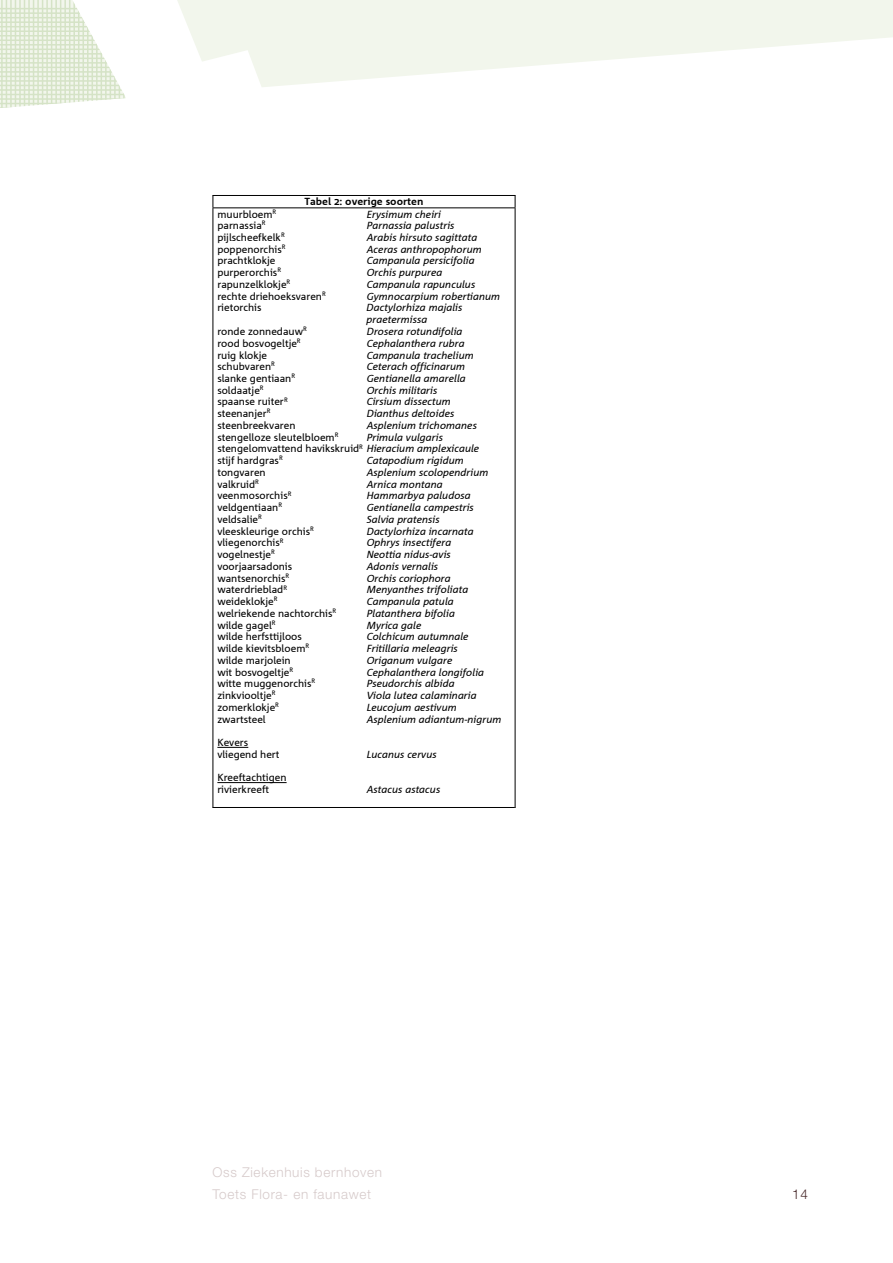
<style>
.page{position:relative;width:893px;height:1263px;background:#fff}
.page>*{position:absolute;margin:0;border:0;box-sizing:border-box;transform-origin:0 0}
.t1{font:300 13.5px/22.5px "Helvetica Neue LT Pro";letter-spacing:.05em;color:#d6caca}
.t2{font:300 13.5px "Helvetica Neue LT Pro";color:#472829}
.t3{font:italic 10.2px/11.7px "Agrofont";color:#000}
.t4{font:10.2px/11.7px "Agrofont";color:#000}
.t5{font:700 10.2px "Agrofont";color:#000}
.s1{font-style:italic}
</style>
<div class="page">
<svg style="left:177px;top:0;width:716px;height:87px;fill:#f2f6ec"></svg>
<svg style="left:0;top:0;width:126px;height:108px"></svg>
<hr style="left:213px;top:195px;width:302px;height:1px;background:#000">
<svg style="left:213px;top:196px;width:1px;height:12px"></svg>
<svg style="left:515px;top:195px;width:1px;height:13px"></svg>
<hr style="left:217px;top:747px;width:31px;height:1px;background:#000">
<hr style="left:217px;top:782px;width:70px;height:1px;background:#000">
<hr style="left:213px;top:208px;width:302px;height:1px;background:#000">
<hr style="left:213px;top:208px;width:1px;height:600px;background:#000">
<hr style="left:213px;top:807px;width:302px;height:1px;background:#000">
<hr style="left:515px;top:208px;width:1px;height:600px;background:#000">
<p class="t5" style="left:304px;top:196px;width:121px">Tabel 2: overige soorten</p>
<p class="t4" style="left:217px;top:208px;width:60px">muurbloem<sup>R</sup></p>
<p class="t3" style="left:367px;top:208px;width:76px">Erysimum cheiri</p>
<p class="t4" style="left:217px;top:220px;width:50px">parnassia<sup>R</sup></p>
<p class="t3" style="left:367px;top:220px;width:89px">Parnassia palustris</p>
<p class="t4" style="left:217px;top:232px;width:69px">pijlscheefkelk<sup>R</sup></p>
<p class="t3" style="left:367px;top:232px;width:112px">Arabis hirsuto sagittata</p>
<p class="t4" style="left:217px;top:244px;width:70px">poppenorchis<sup>R</sup></p>
<p class="t3" style="left:367px;top:244px;width:117px">Aceras anthropophorum</p>
<p class="t4" style="left:217px;top:255px;width:60px">prachtklokje</p>
<p class="t3" style="left:367px;top:255px;width:110px">Campanula persicifolia</p>
<p class="t4" style="left:217px;top:267px;width:65px">purperorchis<sup>R</sup></p>
<p class="t3" style="left:367px;top:267px;width:77px">Orchis purpurea</p>
<p class="t4" style="left:217px;top:279px;width:75px">rapunzelklokje<sup>R</sup></p>
<p class="t3" style="left:367px;top:279px;width:110px">Campanula rapunculus</p>
<p class="t4" style="left:217px;top:291px;width:110px">rechte driehoeksvaren<sup>R</sup></p>
<p class="t3" style="left:367px;top:291px;width:135px">Gymnocarpium robertianum</p>
<p class="t4" style="left:217px;top:302px;width:46px">rietorchis</p>
<p class="t3" style="left:367px;top:302px;width:97px">Dactylorhiza majalis praetermissa</p>
<p class="t4" style="left:217px;top:326px;width:91px">ronde zonnedauw<sup>R</sup></p>
<p class="t3" style="left:367px;top:326px;width:97px">Drosera rotundifolia</p>
<p class="t4" style="left:217px;top:338px;width:85px">rood bosvogeltje<sup>R</sup></p>
<p class="t3" style="left:367px;top:338px;width:99px">Cephalanthera rubra</p>
<p class="t4" style="left:217px;top:349px;width:51px">ruig klokje</p>
<p class="t3" style="left:367px;top:349px;width:109px">Campanula trachelium</p>
<p class="t4" style="left:217px;top:361px;width:59px">schubvaren<sup>R</sup></p>
<p class="t3" style="left:367px;top:361px;width:100px">Ceterach officinarum</p>
<p class="t4" style="left:217px;top:373px;width:79px">slanke gentiaan<sup>R</sup></p>
<p class="t3" style="left:367px;top:373px;width:101px">Gentianella amarella</p>
<p class="t4" style="left:217px;top:385px;width:48px">soldaatje<sup>R</sup></p>
<p class="t3" style="left:367px;top:385px;width:72px">Orchis militaris</p>
<p class="t4" style="left:217px;top:396px;width:72px">spaanse ruiter<sup>R</sup></p>
<p class="t3" style="left:367px;top:396px;width:86px">Cirsium dissectum</p>
<p class="t4" style="left:217px;top:408px;width:55px">steenanjer<sup>R</sup></p>
<p class="t3" style="left:367px;top:408px;width:89px">Dianthus deltoides</p>
<p class="t4" style="left:217px;top:420px;width:80px">steenbreekvaren</p>
<p class="t3" style="left:367px;top:420px;width:112px">Asplenium trichomanes</p>
<p class="t4" style="left:217px;top:432px;width:123px">stengelloze sleutelbloem<sup>R</sup></p>
<p class="t4" style="left:217px;top:432px;width:263px;text-indent:149px"><span class="s1">Primula vulgaris </span>stengelomvattend havikskruid<sup>R</sup> <span class="s1">Hieracium amplexicaule </span>stijf hardgras<sup>R</sup></p>
<p class="t3" style="left:367px;top:455px;width:99px">Catapodium rigidum</p>
<p class="t4" style="left:217px;top:467px;width:50px">tongvaren</p>
<p class="t3" style="left:367px;top:467px;width:123px">Asplenium scolopendrium</p>
<p class="t4" style="left:217px;top:479px;width:43px">valkruid<sup>R</sup></p>
<p class="t3" style="left:367px;top:479px;width:78px">Arnica montana</p>
<p class="t4" style="left:217px;top:490px;width:76px">veenmosorchis<sup>R</sup></p>
<p class="t3" style="left:367px;top:490px;width:106px">Hammarbya paludosa</p>
<p class="t4" style="left:217px;top:502px;width:66px">veldgentiaan<sup>R</sup></p>
<p class="t3" style="left:367px;top:502px;width:109px">Gentianella campestris</p>
<p class="t4" style="left:217px;top:514px;width:46px">veldsalie<sup>R</sup></p>
<p class="t3" style="left:367px;top:514px;width:75px">Salvia pratensis</p>
<p class="t4" style="left:217px;top:526px;width:98px">vleeskleurige orchis<sup>R</sup></p>
<p class="t3" style="left:367px;top:526px;width:109px">Dactylorhiza incarnata</p>
<p class="t4" style="left:217px;top:537px;width:68px">vliegenorchis<sup>R</sup></p>
<p class="t3" style="left:367px;top:537px;width:86px">Ophrys insectifera</p>
<p class="t4" style="left:217px;top:549px;width:59px">vogelnestje<sup>R</sup></p>
<p class="t3" style="left:367px;top:549px;width:86px">Neottia nidus-avis</p>
<p class="t4" style="left:217px;top:561px;width:76px">voorjaarsadonis</p>
<p class="t3" style="left:367px;top:561px;width:73px">Adonis vernalis</p>
<p class="t4" style="left:217px;top:572px;width:73px">wantsenorchis<sup>R</sup></p>
<p class="t3" style="left:367px;top:572px;width:86px">Orchis coriophora</p>
<p class="t4" style="left:217px;top:584px;width:71px">waterdrieblad<sup>R</sup></p>
<p class="t3" style="left:367px;top:584px;width:103px">Menyanthes trifoliata</p>
<p class="t4" style="left:217px;top:596px;width:62px">weideklokje<sup>R</sup></p>
<p class="t3" style="left:367px;top:596px;width:89px">Campanula patula</p>
<p class="t4" style="left:217px;top:608px;width:120px">welriekende nachtorchis<sup>R</sup></p>
<p class="t3" style="left:367px;top:608px;width:90px">Platanthera bifolia</p>
<p class="t4" style="left:217px;top:619px;width:60px">wilde gagel<sup>R</sup></p>
<p class="t3" style="left:367px;top:619px;width:56px">Myrica gale</p>
<p class="t4" style="left:217px;top:631px;width:86px">wilde herfsttijloos</p>
<p class="t3" style="left:367px;top:631px;width:104px">Colchicum autumnale</p>
<p class="t4" style="left:217px;top:643px;width:93px">wilde kievitsbloem<sup>R</sup></p>
<p class="t3" style="left:367px;top:643px;width:93px">Fritillaria meleagris</p>
<p class="t4" style="left:217px;top:655px;width:75px">wilde marjolein</p>
<p class="t3" style="left:367px;top:655px;width:87px">Origanum vulgare</p>
<p class="t4" style="left:217px;top:666px;width:77px">wit bosvogeltje<sup>R</sup></p>
<p class="t3" style="left:367px;top:666px;width:119px">Cephalanthera longifolia</p>
<p class="t4" style="left:217px;top:678px;width:99px">witte muggenorchis<sup>R</sup></p>
<p class="t3" style="left:367px;top:678px;width:89px">Pseudorchis albida</p>
<p class="t4" style="left:217px;top:690px;width:60px">zinkviooltje<sup>R</sup></p>
<p class="t3" style="left:367px;top:690px;width:112px">Viola lutea calaminaria</p>
<p class="t4" style="left:217px;top:702px;width:63px">zomerklokje<sup>R</sup></p>
<p class="t3" style="left:367px;top:702px;width:92px">Leucojum aestivum</p>
<p class="t4" style="left:217px;top:713px;width:50px">zwartsteel</p>
<p class="t3" style="left:367px;top:713px;width:136px">Asplenium adiantum-nigrum</p>
<p class="t4" style="left:217px;top:737px;width:64px">Kevers vliegend hert</p>
<p class="t3" style="left:367px;top:749px;width:72px">Lucanus cervus</p>
<p class="t4" style="left:217px;top:772px;width:71px">Kreeftachtigen rivierkreeft</p>
<p class="t3" style="left:367px;top:784px;width:75px">Astacus astacus</p>
<h1 class="t1" style="left:213px;top:1160px;width:171px">Oss Ziekenhuis bernhoven<br>Toets Flora- en faunawet</h1>
<h1 class="t2" style="left:792px;top:1186px;width:17px">14</h1>
</div>
